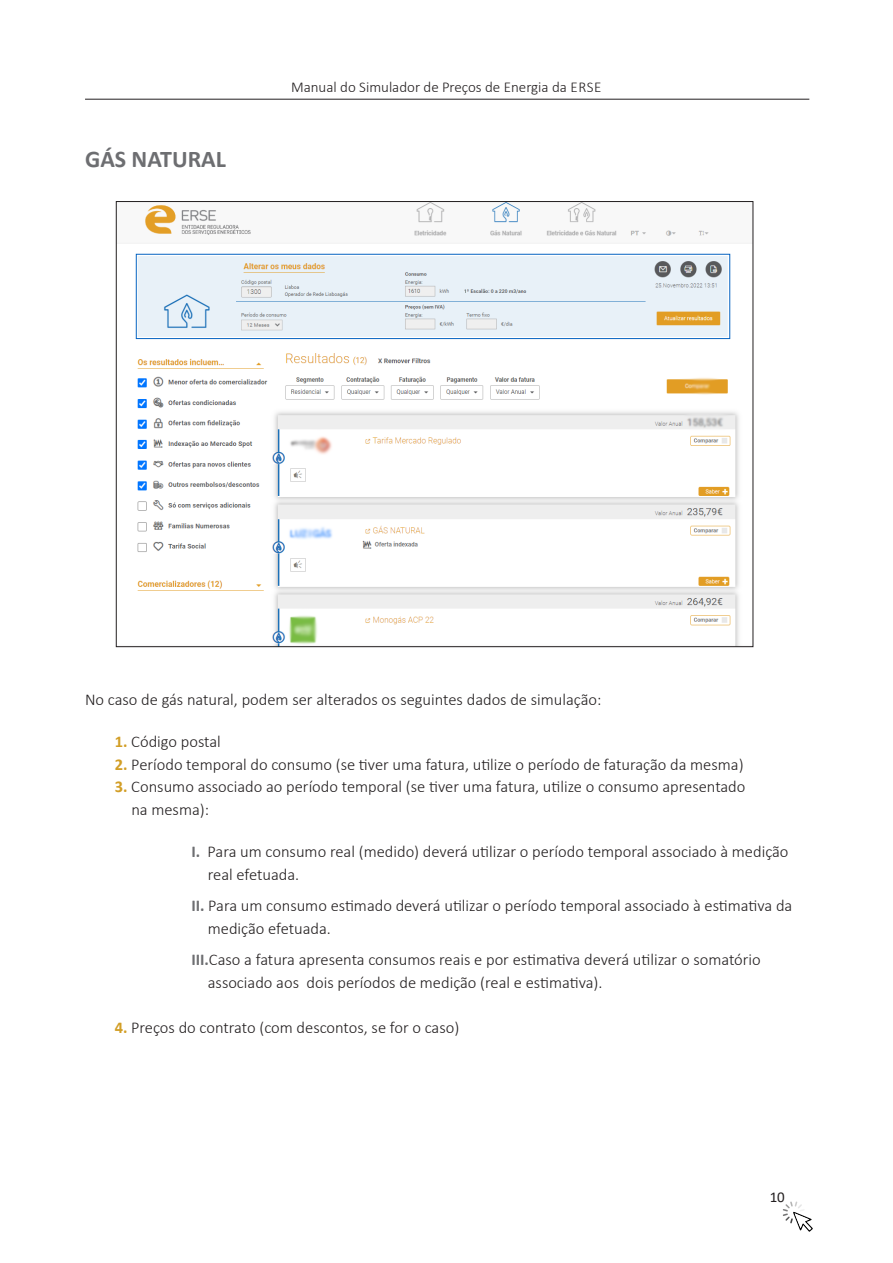
<style>
.page{position:relative;width:893px;height:1263px;background:#fff}
.page>*{position:absolute;margin:0;border:0;box-sizing:border-box;transform-origin:0 0}
.heading_4{font:700 24px "Calibri";color:#6d6e71}
.List_Paragraph{font:300 16.5px/22.5px "Calibri";color:#231f20}
.heading_6{font:300 16.5px "Calibri";color:#231f20}
.t1{font:300 15px "Calibri";color:#231f20}
.t2{font:15px "Calibri";color:#231f20}
.s1{font-weight:700;color:#d29e26}
.s2{font-weight:700;color:#6d6e71}
</style>
<div class="page">
<hr style="left:85px;top:99px;width:724px;height:1px;background:#231f20">
<svg style="left:782px;top:1201px;width:31px;height:31px"></svg>
<img style="left:118px;top:203px;width:633px;height:442px">
<div style="left:136px;top:254px;width:594px;height:85px;border:1px solid #0563c1"></div>
<p class="heading_4" style="left:85px;top:142px;width:142px">GÁS NATURAL</p>
<p class="t1" style="left:291px;top:77px;width:312px">Manual do Simulador de Preços de Energia da ERSE</p>
<p class="heading_6" style="left:85px;top:689px;width:518px">No caso de gás natural, podem ser alterados os seguintes dados de simulação:</p>
<p class="List_Paragraph" style="left:115px;top:730px;width:108px"><span class="s1">1.</span> Código postal</p>
<p class="List_Paragraph" style="left:115px;top:753px;width:630px"><span class="s1">2.</span> Período temporal do consumo (se tiver uma fatura, utilize o período de faturação da mesma)</p>
<p class="List_Paragraph" style="left:115px;top:775px;width:632px"><span class="s1">3.</span> Consumo associado ao período temporal (se tiver uma fatura, utilize o consumo apresentado</p>
<p class="List_Paragraph" style="left:131px;top:798px;width:79px">na mesma):</p>
<p class="List_Paragraph" style="left:208px;top:840px;width:582px;text-indent:-16px"><span class="s2">I.</span> Para um consumo real (medido) deverá utilizar o período temporal associado à medição real efetuada.</p>
<p class="List_Paragraph" style="left:208px;top:894px;width:586px;text-indent:-16px"><span class="s2">II.</span> Para um consumo estimado deverá utilizar o período temporal associado à estimativa da medição efetuada.</p>
<p class="List_Paragraph" style="left:208px;top:948px;width:554px;text-indent:-16px"><span class="s2">III.</span>Caso a fatura apresenta consumos reais e por estimativa deverá utilizar o somatório associado aos dois períodos de medição (real e estimativa).</p>
<p class="List_Paragraph" style="left:115px;top:1016px;width:346px"><span class="s1">4.</span> Preços do contrato (com descontos, se for o caso)</p>
<p class="t2" style="left:770px;top:1186px;width:17px">10</p>
</div>
